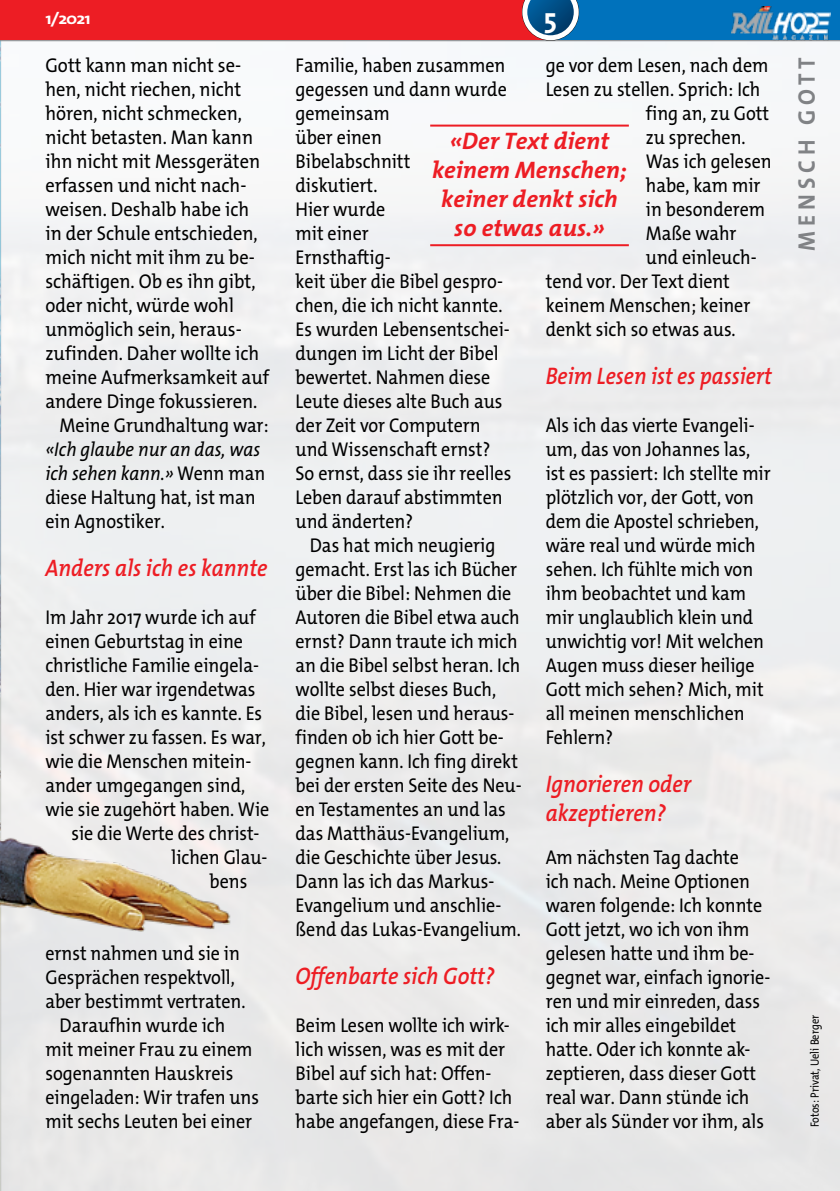
<style>
.page{position:relative;width:840px;height:1191px;background:#fff}
.page>*{position:absolute;margin:0;border:0;box-sizing:border-box;transform-origin:0 0}
.t1{font:700 28.4px "The Mix Os F";color:#fff}
.t2{font:italic 600 24px/28.8px "The Mix Os F";color:#ed1d24;scale:.9 1}
.t3{font:italic 700 24px/28.8px "The Mix Os F";color:#ed1d24;text-align:center}
.t4{font:italic 600 24px "The Mix Os F";color:#ed1d24;scale:.88 1}
.t5{font:700 24px "The Mix Os F";letter-spacing:.22em;color:#808285;scale:.94 1}
.t6{font:20px/24px "The Mix Os F";color:#000;scale:.9 1}
.t7{font:20px "The Mix Os F";color:#000;scale:.92 1}
.t8{font:700 16px "The Mix Os F";color:#fff;scale:1.15 1}
.t9{font:12px "The Mix Os F";color:#000;scale:.87 1}
.s1{font-style:italic}
</style>
<div class="page">
<img style="left:263px;top:41px;width:576px;height:1150px">
<hr style="left:430px;top:125px;width:198px;height:2px;background:#ed1d24">
<hr style="left:430px;top:244px;width:198px;height:2px;background:#ed1d24">
<img style="left:0;top:41px;width:263px;height:1150px">
<hr style="left:0;top:40px;width:839px;height:1px;background:#808285">
<div style="left:0;top:0;width:839px;height:40px;background:#ed1d24"></div>
<div style="left:549px;top:0;width:290px;height:40px;background:#0072bc"></div>
<svg style="left:521px;top:0;width:57px;height:41px;background:#517196"></svg>
<img style="left:731px;top:6px;width:98px;height:35px">
<p class="t8" style="left:45px;top:8px;width:41px">1/2021</p>
<h1 class="t1" style="left:543px;top:0;width:15px">5</h1>
<p class="t7" style="left:45px;top:52px;width:214px">Gott kann man nicht se-</p>
<p class="t7" style="left:45px;top:76px;width:214px">hen, nicht riechen, nicht</p>
<p class="t7" style="left:45px;top:100px;width:215px">hören, nicht schmecken,</p>
<p class="t7" style="left:45px;top:124px;width:227px">nicht betasten. Man kann</p>
<p class="t7" style="left:45px;top:148px;width:235px">ihn nicht mit Messgeräten</p>
<p class="t7" style="left:45px;top:172px;width:220px">erfassen und nicht nach-</p>
<p class="t7" style="left:45px;top:196px;width:223px">weisen. Deshalb habe ich</p>
<p class="t7" style="left:45px;top:220px;width:232px">in der Schule entschieden,</p>
<p class="t7" style="left:45px;top:244px;width:229px">mich nicht mit ihm zu be-</p>
<p class="t7" style="left:45px;top:268px;width:230px">schäftigen. Ob es ihn gibt,</p>
<p class="t7" style="left:45px;top:292px;width:206px">oder nicht, würde wohl</p>
<p class="t7" style="left:45px;top:316px;width:215px">unmöglich sein, heraus-</p>
<p class="t7" style="left:45px;top:340px;width:234px">zufinden. Daher wollte ich</p>
<p class="t7" style="left:45px;top:364px;width:244px">meine Aufmerksamkeit auf</p>
<p class="t7" style="left:45px;top:388px;width:232px">andere Dinge fokussieren.</p>
<p class="t6" style="left:60px;top:413px;width:234px">Meine Grundhaltung war:</p>
<p class="t6" style="left:45px;top:437px;width:245px"><span class="s1">«Ich glaube nur an das, was ich sehen kann.»</span> Wenn man diese Haltung hat, ist man ein Agnostiker.</p>
<p class="t2" style="left:45px;top:554px;width:248px">Anders als ich es kannte</p>
<p class="t6" style="left:45px;top:605px;width:235px">Im Jahr 2017 wurde ich auf</p>
<p class="t6" style="left:45px;top:629px;width:221px">einen Geburtstag in eine</p>
<p class="t6" style="left:45px;top:653px;width:239px">christliche Familie eingela-</p>
<p class="t6" style="left:45px;top:677px;width:235px">den. Hier war irgendetwas</p>
<p class="t6" style="left:45px;top:701px;width:242px">anders, als ich es kannte. Es</p>
<p class="t6" style="left:45px;top:725px;width:246px">ist schwer zu fassen. Es war,</p>
<p class="t6" style="left:45px;top:749px;width:230px">wie die Menschen mitein-</p>
<p class="t6" style="left:45px;top:773px;width:223px">ander umgegangen sind,</p>
<p class="t6" style="left:45px;top:797px;width:250px">wie sie zugehört haben. Wie</p>
<p class="t6" style="left:71px;top:821px;width:210px">sie die Werte des christ-</p>
<p class="t6" style="left:171px;top:845px;width:108px">lichen Glau-</p>
<p class="t6" style="left:209px;top:869px;width:43px">bens</p>
<p class="t6" style="left:45px;top:941px;width:217px">ernst nahmen und sie in</p>
<p class="t6" style="left:45px;top:965px;width:212px">Gesprächen respektvoll,</p>
<p class="t6" style="left:45px;top:989px;width:224px">aber bestimmt vertraten.</p>
<p class="t6" style="left:60px;top:1013px;width:185px">Daraufhin wurde ich</p>
<p class="t6" style="left:45px;top:1037px;width:231px">mit meiner Frau zu einem</p>
<p class="t6" style="left:45px;top:1061px;width:210px">sogenannten Hauskreis</p>
<p class="t6" style="left:45px;top:1085px;width:239px">eingeladen: Wir trafen uns</p>
<p class="t6" style="left:45px;top:1109px;width:231px">mit sechs Leuten bei einer</p>
<p class="t6" style="left:545px;top:53px;width:249px">ge vor dem Lesen, nach dem</p>
<p class="t6" style="left:545px;top:77px;width:240px">Lesen zu stellen. Sprich: Ich</p>
<p class="t6" style="left:645px;top:101px;width:138px">fing an, zu Gott</p>
<p class="t6" style="left:645px;top:125px;width:112px">zu sprechen.</p>
<p class="t6" style="left:645px;top:149px;width:141px">Was ich gelesen</p>
<p class="t6" style="left:645px;top:173px;width:129px">habe, kam mir</p>
<p class="t6" style="left:645px;top:197px;width:134px">in besonderem</p>
<p class="t6" style="left:645px;top:221px;width:102px">Maße wahr</p>
<p class="t6" style="left:645px;top:245px;width:124px">und einleuch-</p>
<p class="t6" style="left:545px;top:269px;width:206px">tend vor. Der Text dient</p>
<p class="t6" style="left:545px;top:293px;width:229px">keinem Menschen; keiner</p>
<p class="t6" style="left:545px;top:317px;width:212px">denkt sich so etwas aus.</p>
<p class="t4" style="left:545px;top:361px;width:258px">Beim Lesen ist es passiert</p>
<p class="t6" style="left:545px;top:413px;width:251px">Als ich das vierte Evangeli&shy;um, das von Johannes las, ist es passiert: Ich stellte mir plötzlich vor, der Gott, von dem die Apostel schrieben, wäre real und würde mich sehen. Ich fühlte mich von ihm beobachtet und kam mir unglaublich klein und unwichtig vor! Mit welchen<br>Augen muss dieser heilige<br>Gott mich sehen? Mich, mit all meinen menschlichen<br>Fehlern?</p>
<p class="t2" style="left:545px;top:770px;width:163px">Ignorieren oder akzeptieren?</p>
<p class="t6" style="left:545px;top:845px;width:251px">Am nächsten Tag dachte<br>ich nach. Meine Optionen waren folgende: Ich konnte<br>Gott jetzt, wo ich von ihm gelesen hatte und ihm be&shy;gegnet war, einfach ignorie&shy;ren und mir einreden, dass ich mir alles eingebildet hatte. Oder ich konnte ak&shy;zeptieren, dass dieser Gott real war. Dann stünde ich aber als Sünder vor ihm, als</p>
<p class="t6" style="left:295px;top:53px;width:241px">Familie, haben zusammen gegessen und dann wurde gemeinsam<br>über einen<br>Bibelabschnitt<br>diskutiert.<br>Hier wurde<br>mit einer<br>Ernsthaftig-<br>keit über die Bibel gespro&shy;chen, die ich nicht kannte.<br>Es wurden Lebensentschei&shy;dungen im Licht der Bibel bewertet. Nahmen diese<br>Leute dieses alte Buch aus der Zeit vor Computern und Wissenschaft ernst?<br>So ernst, dass sie ihr reelles<br>Leben darauf abstimmten und änderten?</p>
<p class="t6" style="left:295px;top:533px;width:252px;text-indent:14px">Das hat mich neugierig gemacht. Erst las ich Bücher über die Bibel: Nehmen die<br>Autoren die Bibel etwa auch ernst? Dann traute ich mich an die Bibel selbst heran. Ich wollte selbst dieses Buch, die Bibel, lesen und heraus&shy;finden ob ich hier Gott be&shy;gegnen kann. Ich fing direkt bei der ersten Seite des Neu&shy;en Testamentes an und las das Matthäus-Evangelium, die Geschichte über Jesus.<br>Dann las ich das Markus-<br>Evangelium und anschlie&shy;ßend das Lukas-Evangelium.</p>
<p class="t2" style="left:295px;top:962px;width:223px">Offenbarte sich Gott?</p>
<p class="t6" style="left:295px;top:1013px;width:250px">Beim Lesen wollte ich wirk&shy;lich wissen, was es mit der<br>Bibel auf sich hat: Offen&shy;barte sich hier ein Gott? Ich habe angefangen, diese Fra-</p>
<p class="t3" style="left:432px;top:127px;width:196px">«Der Text dient keinem Menschen; keiner denkt sich so etwas aus.»</p>
<p class="t5" style="left:790px;top:251px;width:208px;rotate:-90deg">MENSCH GOTT</p>
<p class="t9" style="left:806px;top:1127px;width:131px;rotate:-90deg">Fotos: Privat, Ueli Berger</p>
</div>
